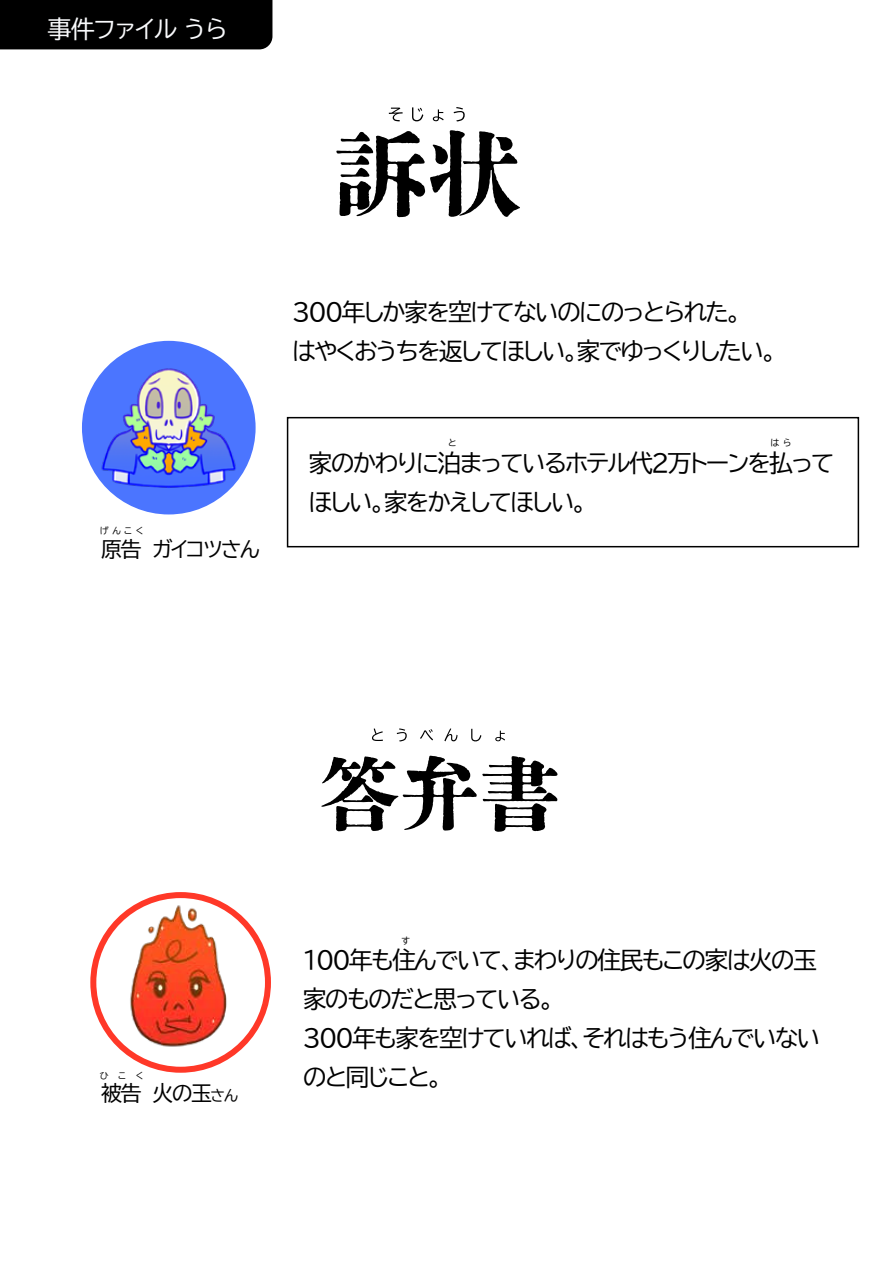
<style>
.page{position:relative;width:893px;height:1263px;background:#fff}
.page>*{position:absolute;margin:0;border:0;box-sizing:border-box;transform-origin:0 0}
.t1{font:24px/39px "BIZUDP Gothic";letter-spacing:-.075em;color:#000}
.t2{font:24px "BIZUDP Gothic";letter-spacing:-.025em;color:#f9fafc}
.t3{font:21px "BIZUDP Gothic";letter-spacing:-.075em;color:#000}
.t4{font:9px "BIZUDP Gothic";letter-spacing:.405em;color:#000}
.s1{font-size:15px}
</style>
<div class="page">
<div style="left:90px;top:892px;width:181px;height:181px;border:6px solid #ff3828;border-radius:50%"></div>
<img style="left:109px;top:892px;width:143px;height:181px">
<div style="left:82px;top:341px;width:174px;height:173px;background:#4b75ff;border-radius:50%"></div>
<img style="left:94px;top:353px;width:150px;height:150px">
<svg style="left:336px;top:130px;width:184px;height:88px"></svg>
<svg style="left:389px;top:108px;width:14px;height:13px"></svg>
<svg style="left:412px;top:107px;width:11px;height:14px"></svg>
<svg style="left:433px;top:109px;width:11px;height:12px"></svg>
<svg style="left:454px;top:107px;width:11px;height:14px"></svg>
<svg style="left:321px;top:755px;width:237px;height:77px"></svg>
<svg style="left:372px;top:728px;width:11px;height:13px"></svg>
<svg style="left:397px;top:728px;width:10px;height:13px"></svg>
<svg style="left:420px;top:729px;width:13px;height:11px"></svg>
<svg style="left:444px;top:728px;width:14px;height:13px"></svg>
<svg style="left:471px;top:729px;width:10px;height:12px"></svg>
<svg style="left:495px;top:731px;width:10px;height:10px"></svg>
<div style="left:287px;top:417px;width:572px;height:130px;border:2px solid #000"></div>
<div style="left:0;top:0;width:272px;height:49px;background:#000"></div>
<p class="t2" style="left:47px;top:17px;width:182px">事件ファイル うら</p>
<p class="t4" style="left:100px;top:526px;width:45px">げんこく</p>
<p class="t3" style="left:101px;top:538px;width:160px">原告　ガイコツさん</p>
<p class="t1" style="left:292px;top:292px;width:486px">300年しか家を空けてないのにのっとられた。<br>はやくおうちを返してほしい。家でゆっくりしたい。</p>
<p class="t4" style="left:448px;top:438px;width:10px">と</p>
<p class="t4" style="left:770px;top:438px;width:22px">はら</p>
<p class="t1" style="left:308px;top:444px;width:528px">家のかわりに泊まっているホテル代2万トーンを払ってほしい。家をかえしてほしい。</p>
<p class="t4" style="left:100px;top:1071px;width:45px">ひこく</p>
<p class="t3" style="left:101px;top:1083px;width:139px">被告　火の玉<span class="s1">さん</span></p>
<p class="t4" style="left:401px;top:936px;width:10px">す</p>
<p class="t1" style="left:303px;top:940px;width:519px">100年も住んでいて、まわりの住民もこの家は火の玉家のものだと思っている。<br>300年も家を空けていれば、それはもう住んでいないのと同じこと。</p>
</div>
